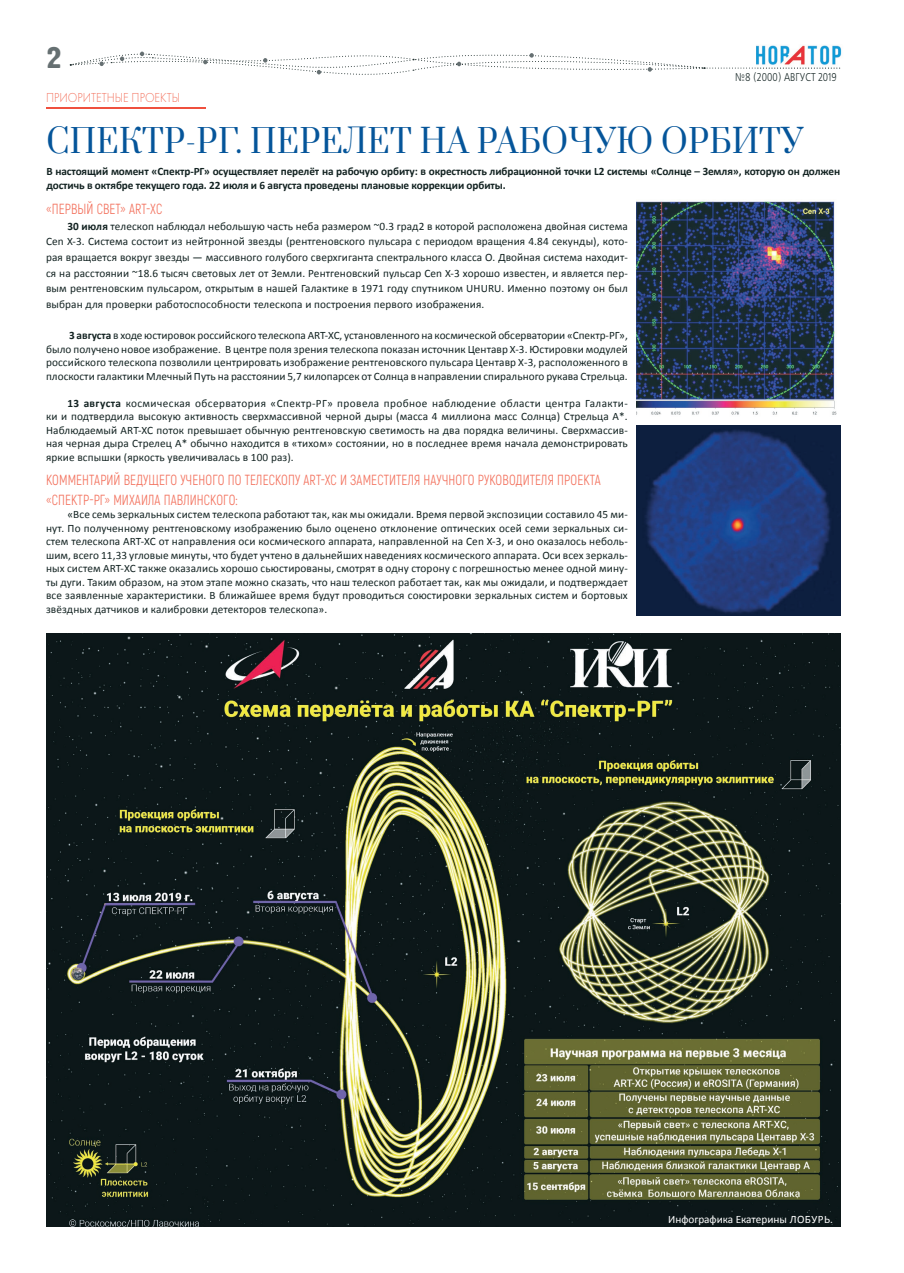
<style>
.page{position:relative;width:904px;height:1273px;background:#fff}
.page>*{position:absolute;margin:0;border:0;box-sizing:border-box;transform-origin:0 0}
.t1{font:32.5px "Prata";letter-spacing:.01em;color:#05559a;scale:.95 1}
.t2{font:30.12px "Hermes CTT";color:#667072;scale:1.05 1}
.t3{font:14.62px/19.5px "Akrobat";letter-spacing:.01em;color:#f37460;scale:.89 1}
.t4{font:13.5px "Futura Light C";color:#f37460;scale:.89 1}
.t5{font:11.25px/13.5px "Calibri";letter-spacing:.01em;color:#132322;text-align:justify}
.t6{font:700 11.25px/13.5px "Calibri";letter-spacing:-.01em;color:#132322}
.t7{font:11.25px "Calibri";color:#fff}
.t8{font:11.25px "Free Set C";letter-spacing:.01em;color:#132322;scale:.8 1}
.s1{font-weight:700}
</style>
<div class="page">
<img style="left:756px;top:45px;width:86px;height:24px">
<svg style="left:70px;top:47px;width:770px;height:28px"></svg>
<img style="left:46px;top:633px;width:794px;height:593px">
<img style="left:46px;top:108px;width:160px;height:1px">
<img style="left:636px;top:425px;width:204px;height:190px">
<img style="left:636px;top:201px;width:201px;height:214px">
<h2 class="t2" style="left:47px;top:41px;width:15px">2</h2>
<p class="t4" style="left:46px;top:91px;width:152px">ПРИОРИТЕТНЫЕ ПРОЕКТЫ</p>
<p class="t8" style="left:735px;top:71px;width:128px">№8 (2000) АВГУСТ 2019</p>
<h1 class="t1" style="left:46px;top:113px;width:798px">СПЕКТР-РГ. ПЕРЕЛЕТ НА РАБОЧУЮ ОРБИТУ</h1>
<p class="t6" style="left:46px;top:165px;width:795px">В настоящий момент «Спектр-РГ» осуществляет перелёт на рабочую орбиту: в окрестность либрационной точки L2 системы «Солнце – Земля», которую он должен достичь в октябре текущего года. 22 июля и 6 августа проведены плановые коррекции орбиты.</p>
<p class="t3" style="left:46px;top:199px;width:132px">«ПЕРВЫЙ СВЕТ» ART-XC</p>
<p class="t5" style="left:46px;top:218px;width:583px;line-height:15.6px;text-indent:21px"><span class="s1">30 июля</span> телескоп наблюдал небольшую часть неба размером ~0.3 град2 в которой расположена двойная система Cen X-3. Система состоит из нейтронной звезды (рентгеновского пульсара с периодом вращения 4.84 секунды), кото&shy;рая вращается вокруг звезды — массивного голубого сверхгиганта спектрального класса О. Двойная система находит&shy;ся на расстоянии ~18.6 тысяч световых лет от Земли. Рентгеновский пульсар Cen X-3 хорошо известен, и является пер&shy;вым рентгеновским пульсаром, открытым в нашей Галактике в 1971 году спутником UHURU. Именно поэтому он был выбран для проверки работоспособности телескопа и построения первого изображения.</p>
<p class="t5" style="left:46px;top:328px;width:583px;text-indent:23px"><span class="s1">3 августа</span> в ходе юстировок российского телескопа ART-XC, установленного на космической обсерватории «Спектр-РГ», было получено новое изображение. В центре поля зрения телескопа показан источник Центавр X-3. Юстировки модулей российского телескопа позволили центрировать изображение рентгеновского пульсара Центавр Х-3, расположенного в плоскости галактики Млечный Путь на расстоянии 5,7 килопарсек от Солнца в направлении спирального рукава Стрельца.</p>
<p class="t5" style="left:46px;top:396px;width:583px;text-indent:21px"><span class="s1">13 августа</span> космическая обсерватория «Спектр-РГ» провела пробное наблюдение области центра Галакти&shy;ки и подтвердила высокую активность сверхмассивной черной дыры (масса 4 миллиона масс Солнца) Стрельца А*.<br>Наблюдаемый ART-XC поток превышает обычную рентгеновскую светимость на два порядка величины. Сверхмассив&shy;ная черная дыра Стрелец А* обычно находится в «тихом» состоянии, но в последнее время начала демонстрировать яркие вспышки (яркость увеличивалась в 100 раз).</p>
<p class="t3" style="left:46px;top:470px;width:624px">КОММЕНТАРИЙ ВЕДУЩЕГО УЧЕНОГО ПО ТЕЛЕСКОПУ ART-XC И ЗАМЕСТИТЕЛЯ НАУЧНОГО РУКОВОДИТЕЛЯ ПРОЕКТА «СПЕКТР-РГ» МИХАИЛА ПАВЛИНСКОГО:</p>
<p class="t5" style="left:46px;top:507px;width:583px;text-indent:21px">«Все семь зеркальных систем телескопа работают так, как мы ожидали. Время первой экспозиции составило 45 ми&shy;нут. По полученному рентгеновскому изображению было оценено отклонение оптических осей семи зеркальных си&shy;стем телескопа ART-XC от направления оси космического аппарата, направленной на Cen X-3, и оно оказалось неболь&shy;шим, всего 11,33 угловые минуты, что будет учтено в дальнейших наведениях космического аппарата. Оси всех зеркаль&shy;ных систем ART-XC также оказались хорошо сьюстированы, смотрят в одну сторону с погрешностью менее одной мину&shy;ты дуги. Таким образом, на этом этапе можно сказать, что наш телескоп работает так, как мы ожидали, и подтверждает все заявленные характеристики. В ближайшее время будут проводиться союстировки зеркальных систем и бортовых звёздных датчиков и калибровки детекторов телескопа».</p>
<p class="t7" style="left:668px;top:1211px;width:166px">Инфографика Екатерины ЛОБУРЬ.</p>
</div>
